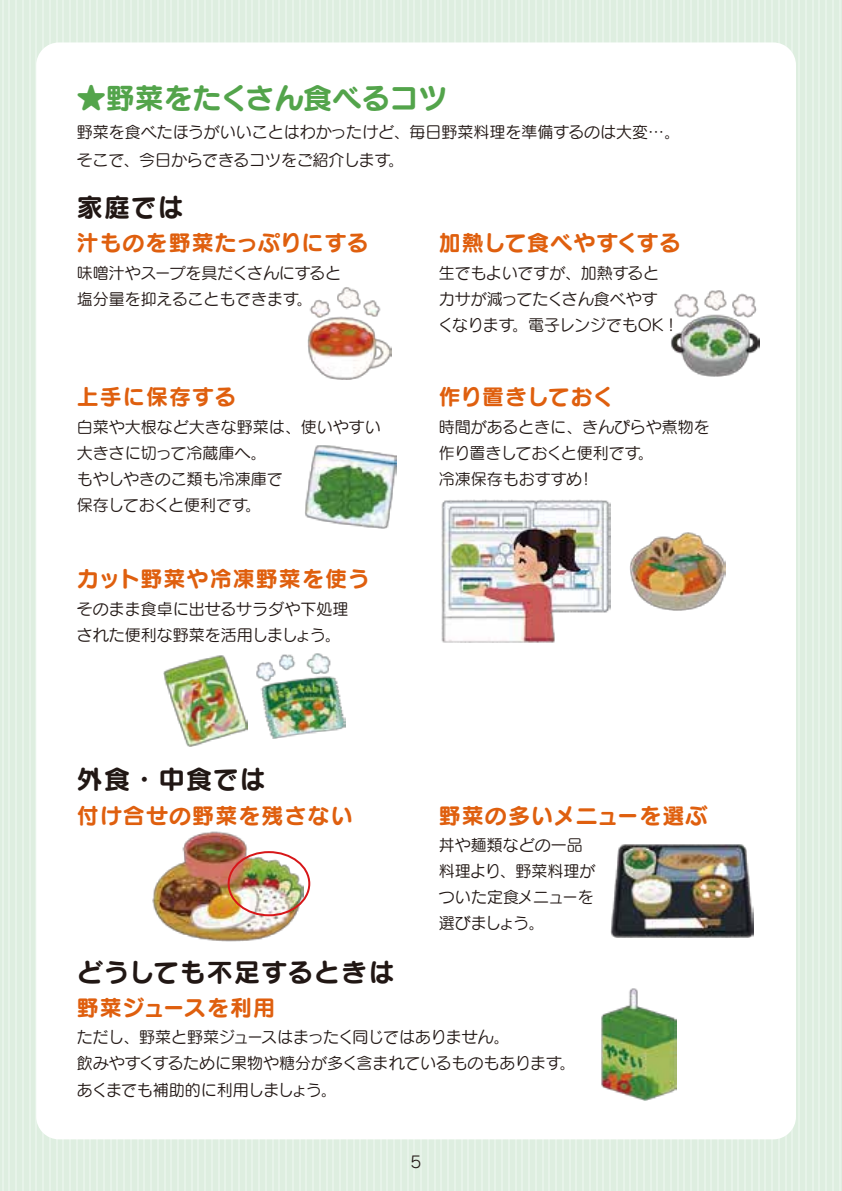
<style>
.page{position:relative;width:842px;height:1191px;background:#deeee0}
.page>*{position:absolute;margin:0;border:0;box-sizing:border-box;transform-origin:0 0}
.t1{font:29px "Seurat Pro B";color:#53a44b}
.t2{font:26px "Seurat Pro B";letter-spacing:.03em;color:#211714}
.t3{font:22px "Seurat Pro B";letter-spacing:.05em;color:#df5f0e}
.t4{font:22px "Seurat Pro B";letter-spacing:.01em;color:#df5f0e}
.t5{font:22px "Seurat Pro B";letter-spacing:-.02em;color:#df5f0e}
.t6{font:16px/26px "Seurat Pro M";color:#211714}
.t7{font:16px "Rodin Pro M";color:#211714}
</style>
<div class="page">
<div style="left:36px;top:42px;width:760px;height:1097px;background:#fff;border-radius:23px"></div>
<img style="left:308px;top:287px;width:83px;height:92px">
<img style="left:305px;top:445px;width:91px;height:84px">
<img style="left:671px;top:290px;width:89px;height:87px">
<img style="left:163px;top:655px;width:85px;height:91px">
<img style="left:630px;top:532px;width:96px;height:78px">
<img style="left:441px;top:499px;width:170px;height:144px">
<img style="left:152px;top:831px;width:151px;height:110px">
<img style="left:610px;top:844px;width:143px;height:93px">
<img style="left:601px;top:988px;width:75px;height:112px">
<img style="left:256px;top:653px;width:89px;height:85px">
<div style="left:228px;top:851px;width:82px;height:65px;border:2px solid #d71618;border-radius:50%"></div>
<h1 class="t1" style="left:77px;top:78px;width:372px">★野菜をたくさん食べるコツ</h1>
<p class="t6" style="left:77px;top:118px;width:605px;line-height:27.2px">野菜を食べたほうがいいことはわかったけど、毎日野菜料理を準備するのは大変…。そこで、今日からできるコツをご紹介します。</p>
<h2 class="t2" style="left:77px;top:189px;width:108px">家庭では</h2>
<h3 class="t3" style="left:77px;top:227px;width:293px">汁ものを野菜たっぷりにする</h3>
<p class="t6" style="left:77px;top:259px;width:266px">味噌汁やスープを具だくさんにすると塩分量を抑えることもできます。</p>
<h3 class="t3" style="left:77px;top:381px;width:161px">上手に保存する</h3>
<p class="t6" style="left:77px;top:413px;width:305px">白菜や大根など大きな野菜は、使いやすい大きさに切って冷蔵庫へ。<br>もやしやきのこ類も冷凍庫で<br>保存しておくと便利です。</p>
<h3 class="t3" style="left:77px;top:563px;width:295px">カット野菜や冷凍野菜を使う</h3>
<p class="t6" style="left:77px;top:595px;width:273px">そのまま食卓に出せるサラダや下処理された便利な野菜を活用しましょう。</p>
<h3 class="t4" style="left:439px;top:227px;width:244px">加熱して食べやすくする</h3>
<p class="t6" style="left:438px;top:259px;width:243px">生でもよいですが、加熱すると<br>カサが減ってたくさん食べやす<br>くなります。電子レンジでもOK！</p>
<h3 class="t5" style="left:439px;top:381px;width:177px">作り置きしておく</h3>
<p class="t6" style="left:439px;top:413px;width:273px">時間があるときに、きんぴらや煮物を作り置きしておくと便利です。<br>冷凍保存もおすすめ！</p>
<h2 class="t2" style="left:77px;top:761px;width:190px">外食・中食では</h2>
<h3 class="t3" style="left:77px;top:800px;width:278px">付け合せの野菜を残さない</h3>
<h2 class="t2" style="left:77px;top:953px;width:319px">どうしても不足するときは</h2>
<h3 class="t3" style="left:77px;top:992px;width:200px">野菜ジュースを利用</h3>
<h3 class="t3" style="left:439px;top:800px;width:270px">野菜の多いメニューを選ぶ</h3>
<p class="t6" style="left:439px;top:832px;width:158px">丼や麺類などの一品料理より、野菜料理がついた定食メニューを選びましょう。</p>
<p class="t6" style="left:77px;top:1024px;width:500px">ただし、野菜と野菜ジュースはまったく同じではありません。<br>飲みやすくするために果物や糖分が多く含まれているものもあります。あくまでも補助的に利用しましょう。</p>
<p class="t7" style="left:411px;top:1151px;width:13px">5</p>
</div>
